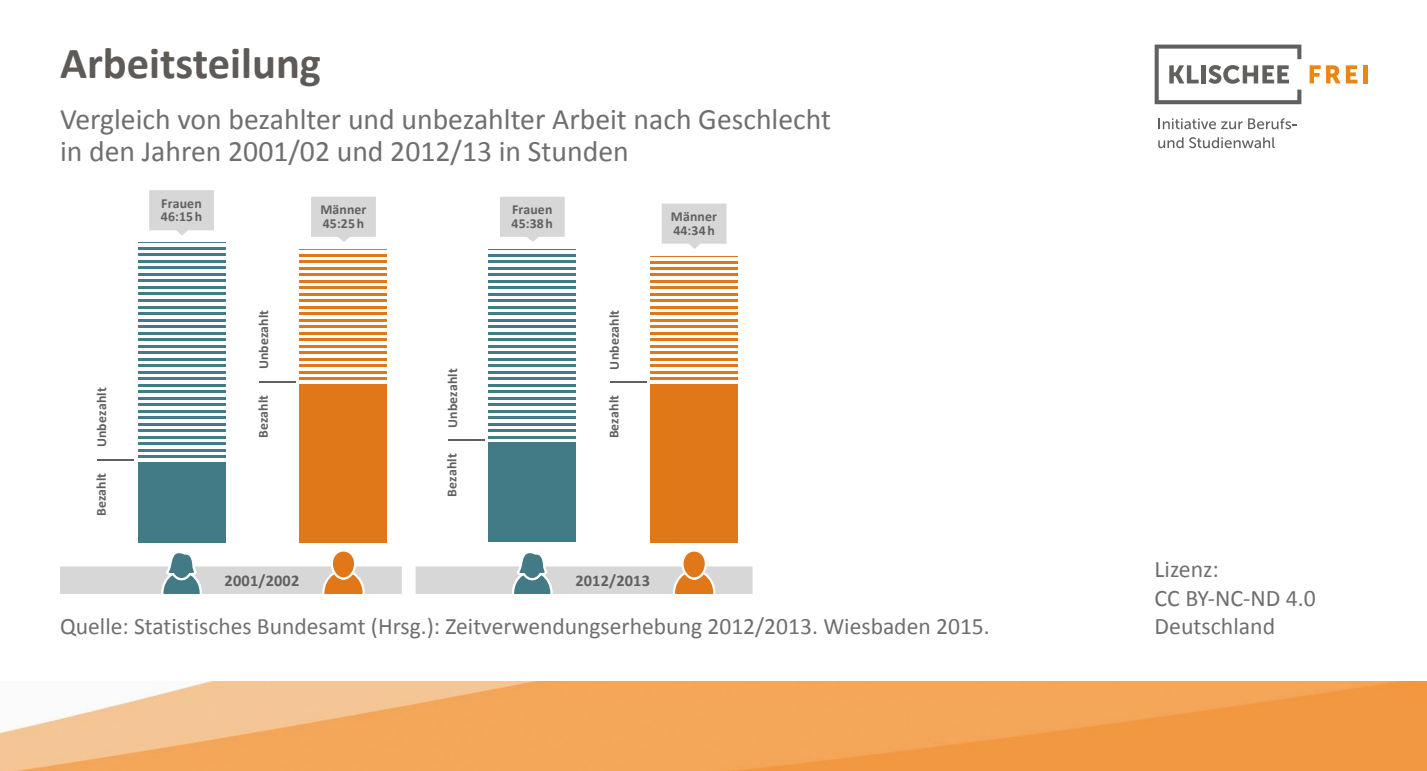
<style>
.page{position:relative;width:1427px;height:771px;background:#fff}
.page>*{position:absolute;margin:0;border:0;box-sizing:border-box;transform-origin:0 0}
.t1{font:700 44.7px "Calibri";color:#5d5a58}
.t2{font:29.7px/32.1px "Calibri";color:#706f6f}
.t3{font:23.7px/28.5px "Calibri";color:#706f6f}
.t4{font:23.4px "Calibri";color:#706f6f}
.t5{font:700 16.5px "Calibri";letter-spacing:.01em;color:#60605f}
.t6{font:700 13.8px "Calibri";letter-spacing:.01em;color:#60605f}
</style>
<div class="page">
<img style="left:1px;top:681px;width:1425px;height:90px">
<svg style="left:60px;top:551px;width:342px;height:43px"></svg>
<hr style="left:138px;top:260px;width:88px;height:3px;background:#427b85">
<hr style="left:138px;top:254px;width:88px;height:2px;background:#427b85">
<hr style="left:138px;top:247px;width:88px;height:3px;background:#427b85">
<hr style="left:138px;top:267px;width:88px;height:2px;background:#427b85">
<hr style="left:138px;top:273px;width:88px;height:3px;background:#427b85">
<hr style="left:138px;top:280px;width:88px;height:2px;background:#427b85">
<hr style="left:138px;top:286px;width:88px;height:3px;background:#427b85">
<hr style="left:138px;top:293px;width:88px;height:2px;background:#427b85">
<hr style="left:138px;top:299px;width:88px;height:3px;background:#427b85">
<hr style="left:138px;top:306px;width:88px;height:2px;background:#427b85">
<hr style="left:138px;top:312px;width:88px;height:3px;background:#427b85">
<hr style="left:138px;top:319px;width:88px;height:2px;background:#427b85">
<hr style="left:138px;top:332px;width:88px;height:2px;background:#427b85">
<hr style="left:138px;top:345px;width:88px;height:2px;background:#427b85">
<hr style="left:138px;top:358px;width:88px;height:2px;background:#427b85">
<hr style="left:138px;top:371px;width:88px;height:2px;background:#427b85">
<hr style="left:138px;top:384px;width:88px;height:2px;background:#427b85">
<hr style="left:138px;top:397px;width:88px;height:2px;background:#427b85">
<hr style="left:138px;top:410px;width:88px;height:2px;background:#427b85">
<hr style="left:138px;top:423px;width:88px;height:2px;background:#427b85">
<hr style="left:138px;top:436px;width:88px;height:2px;background:#427b85">
<hr style="left:138px;top:449px;width:88px;height:2px;background:#427b85">
<hr style="left:138px;top:325px;width:88px;height:3px;background:#427b85">
<hr style="left:138px;top:338px;width:88px;height:3px;background:#427b85">
<hr style="left:138px;top:351px;width:88px;height:3px;background:#427b85">
<hr style="left:138px;top:364px;width:88px;height:3px;background:#427b85">
<hr style="left:138px;top:377px;width:88px;height:3px;background:#427b85">
<hr style="left:138px;top:390px;width:88px;height:3px;background:#427b85">
<hr style="left:138px;top:403px;width:88px;height:3px;background:#427b85">
<hr style="left:138px;top:416px;width:88px;height:3px;background:#427b85">
<hr style="left:138px;top:429px;width:88px;height:3px;background:#427b85">
<hr style="left:138px;top:442px;width:88px;height:3px;background:#427b85">
<hr style="left:138px;top:455px;width:88px;height:3px;background:#427b85">
<hr style="left:138px;top:243px;width:88px;height:1px;background:#427b85">
<div style="left:138px;top:462px;width:88px;height:80px;background:#427b85"></div>
<svg style="left:149px;top:190px;width:65px;height:45px;background:#dbdbdb"></svg>
<hr style="left:97px;top:459px;width:37px;height:1px;background:#60605f">
<hr style="left:259px;top:381px;width:37px;height:2px;background:#60605f">
<hr style="left:299px;top:267px;width:88px;height:2px;background:#e07719">
<hr style="left:299px;top:261px;width:88px;height:2px;background:#e07719">
<hr style="left:299px;top:254px;width:88px;height:2px;background:#e07719">
<hr style="left:299px;top:274px;width:88px;height:2px;background:#e07719">
<hr style="left:299px;top:280px;width:88px;height:2px;background:#e07719">
<hr style="left:299px;top:287px;width:88px;height:2px;background:#e07719">
<hr style="left:299px;top:293px;width:88px;height:2px;background:#e07719">
<hr style="left:299px;top:300px;width:88px;height:2px;background:#e07719">
<hr style="left:299px;top:306px;width:88px;height:2px;background:#e07719">
<hr style="left:299px;top:313px;width:88px;height:2px;background:#e07719">
<hr style="left:299px;top:319px;width:88px;height:2px;background:#e07719">
<hr style="left:299px;top:332px;width:88px;height:2px;background:#e07719">
<hr style="left:299px;top:345px;width:88px;height:2px;background:#e07719">
<hr style="left:299px;top:358px;width:88px;height:2px;background:#e07719">
<hr style="left:299px;top:371px;width:88px;height:2px;background:#e07719">
<hr style="left:299px;top:326px;width:88px;height:2px;background:#e07719">
<hr style="left:299px;top:339px;width:88px;height:2px;background:#e07719">
<hr style="left:299px;top:352px;width:88px;height:2px;background:#e07719">
<hr style="left:299px;top:364px;width:88px;height:3px;background:#e07719">
<hr style="left:299px;top:249px;width:88px;height:1px;background:#e07719">
<hr style="left:299px;top:377px;width:88px;height:3px;background:#e07719">
<div style="left:299px;top:384px;width:88px;height:158px;background:#e07719"></div>
<svg style="left:311px;top:197px;width:65px;height:45px;background:#dbdbdb"></svg>
<hr style="left:650px;top:261px;width:88px;height:2px;background:#e07719">
<hr style="left:650px;top:267px;width:88px;height:3px;background:#e07719">
<hr style="left:650px;top:274px;width:88px;height:2px;background:#e07719">
<hr style="left:650px;top:280px;width:88px;height:3px;background:#e07719">
<hr style="left:650px;top:287px;width:88px;height:2px;background:#e07719">
<hr style="left:650px;top:293px;width:88px;height:3px;background:#e07719">
<hr style="left:650px;top:300px;width:88px;height:2px;background:#e07719">
<hr style="left:650px;top:306px;width:88px;height:3px;background:#e07719">
<hr style="left:650px;top:313px;width:88px;height:2px;background:#e07719">
<hr style="left:650px;top:319px;width:88px;height:3px;background:#e07719">
<hr style="left:650px;top:332px;width:88px;height:3px;background:#e07719">
<hr style="left:650px;top:345px;width:88px;height:3px;background:#e07719">
<hr style="left:650px;top:358px;width:88px;height:3px;background:#e07719">
<hr style="left:650px;top:371px;width:88px;height:3px;background:#e07719">
<hr style="left:650px;top:326px;width:88px;height:2px;background:#e07719">
<hr style="left:650px;top:339px;width:88px;height:2px;background:#e07719">
<hr style="left:650px;top:352px;width:88px;height:2px;background:#e07719">
<hr style="left:650px;top:365px;width:88px;height:2px;background:#e07719">
<hr style="left:650px;top:378px;width:88px;height:2px;background:#e07719">
<hr style="left:650px;top:256px;width:88px;height:1px;background:#e07719">
<div style="left:650px;top:384px;width:88px;height:159px;background:#e07719"></div>
<svg style="left:661px;top:204px;width:65px;height:45px;background:#dbdbdb"></svg>
<hr style="left:610px;top:381px;width:36px;height:2px;background:#60605f">
<svg style="left:415px;top:551px;width:337px;height:43px"></svg>
<hr style="left:488px;top:261px;width:88px;height:2px;background:#427b85">
<hr style="left:488px;top:254px;width:88px;height:2px;background:#427b85">
<hr style="left:488px;top:267px;width:88px;height:2px;background:#427b85">
<hr style="left:488px;top:274px;width:88px;height:2px;background:#427b85">
<hr style="left:488px;top:280px;width:88px;height:2px;background:#427b85">
<hr style="left:488px;top:287px;width:88px;height:2px;background:#427b85">
<hr style="left:488px;top:293px;width:88px;height:2px;background:#427b85">
<hr style="left:488px;top:300px;width:88px;height:2px;background:#427b85">
<hr style="left:488px;top:306px;width:88px;height:2px;background:#427b85">
<hr style="left:488px;top:313px;width:88px;height:2px;background:#427b85">
<hr style="left:488px;top:319px;width:88px;height:2px;background:#427b85">
<hr style="left:488px;top:332px;width:88px;height:2px;background:#427b85">
<hr style="left:488px;top:345px;width:88px;height:2px;background:#427b85">
<hr style="left:488px;top:358px;width:88px;height:2px;background:#427b85">
<hr style="left:488px;top:371px;width:88px;height:2px;background:#427b85">
<hr style="left:488px;top:384px;width:88px;height:2px;background:#427b85">
<hr style="left:488px;top:397px;width:88px;height:2px;background:#427b85">
<hr style="left:488px;top:410px;width:88px;height:2px;background:#427b85">
<hr style="left:488px;top:423px;width:88px;height:2px;background:#427b85">
<hr style="left:488px;top:326px;width:88px;height:2px;background:#427b85">
<hr style="left:488px;top:339px;width:88px;height:2px;background:#427b85">
<hr style="left:488px;top:352px;width:88px;height:2px;background:#427b85">
<hr style="left:488px;top:364px;width:88px;height:3px;background:#427b85">
<hr style="left:488px;top:377px;width:88px;height:3px;background:#427b85">
<hr style="left:488px;top:390px;width:88px;height:3px;background:#427b85">
<hr style="left:488px;top:403px;width:88px;height:3px;background:#427b85">
<hr style="left:488px;top:416px;width:88px;height:3px;background:#427b85">
<hr style="left:488px;top:429px;width:88px;height:3px;background:#427b85">
<hr style="left:488px;top:249px;width:88px;height:1px;background:#427b85">
<div style="left:488px;top:442px;width:88px;height:100px;background:#427b85"></div>
<hr style="left:488px;top:436px;width:88px;height:2px;background:#427b85">
<svg style="left:500px;top:197px;width:65px;height:45px;background:#dbdbdb"></svg>
<hr style="left:448px;top:440px;width:36px;height:1px;background:#60605f">
<svg style="left:1309px;top:65px;width:11px;height:18px"></svg>
<svg style="left:1326px;top:65px;width:31px;height:18px"></svg>
<hr style="left:1363px;top:65px;width:4px;height:18px;background:#ec8613">
<svg style="left:1154px;top:45px;width:147px;height:59px"></svg>
<svg style="left:1158px;top:118px;width:84px;height:11px"></svg>
<svg style="left:1248px;top:118px;width:49px;height:11px"></svg>
<svg style="left:1158px;top:137px;width:25px;height:11px"></svg>
<svg style="left:1189px;top:137px;width:85px;height:11px"></svg>
<h1 class="t1" style="left:60px;top:35px;width:263px">Arbeitsteilung</h1>
<h2 class="t2" style="left:60px;top:103px;width:772px">Vergleich von bezahlter und unbezahlter Arbeit nach Geschlecht in den Jahren 2001/02 und 2012/13 in Stunden</h2>
<p class="t6" style="left:93px;top:447px;width:61px;rotate:-90deg">Unbezahlt</p>
<p class="t6" style="left:92px;top:516px;width:45px;rotate:-90deg">Bezahlt</p>
<p class="t6" style="left:161px;top:194px;width:42px">Frauen</p>
<p class="t6" style="left:161px;top:208px;width:43px">46:15h</p>
<p class="t6" style="left:255px;top:369px;width:61px;rotate:-90deg">Unbezahlt</p>
<p class="t6" style="left:254px;top:438px;width:45px;rotate:-90deg">Bezahlt</p>
<p class="t6" style="left:320px;top:201px;width:48px">Männer</p>
<p class="t6" style="left:323px;top:214px;width:43px">45:25h</p>
<p class="t5" style="left:225px;top:570px;width:76px">2001/2002</p>
<p class="t6" style="left:443px;top:428px;width:61px;rotate:-90deg">Unbezahlt</p>
<p class="t6" style="left:443px;top:497px;width:45px;rotate:-90deg">Bezahlt</p>
<p class="t6" style="left:512px;top:201px;width:42px">Frauen</p>
<p class="t6" style="left:511px;top:214px;width:43px">45:38h</p>
<p class="t6" style="left:605px;top:370px;width:61px;rotate:-90deg">Unbezahlt</p>
<p class="t6" style="left:605px;top:438px;width:45px;rotate:-90deg">Bezahlt</p>
<p class="t6" style="left:671px;top:208px;width:48px">Männer</p>
<p class="t6" style="left:673px;top:221px;width:43px">44:34h</p>
<p class="t5" style="left:575px;top:570px;width:76px">2012/2013</p>
<h3 class="t4" style="left:60px;top:612px;width:931px">Quelle: Statistisches Bundesamt (Hrsg.): Zeitverwendungserhebung 2012/2013. Wiesbaden 2015.</h3>
<h3 class="t3" style="left:1154px;top:555px;width:163px">Lizenz:<br>CC BY-NC-ND 4.0<br>Deutschland</h3>
</div>
